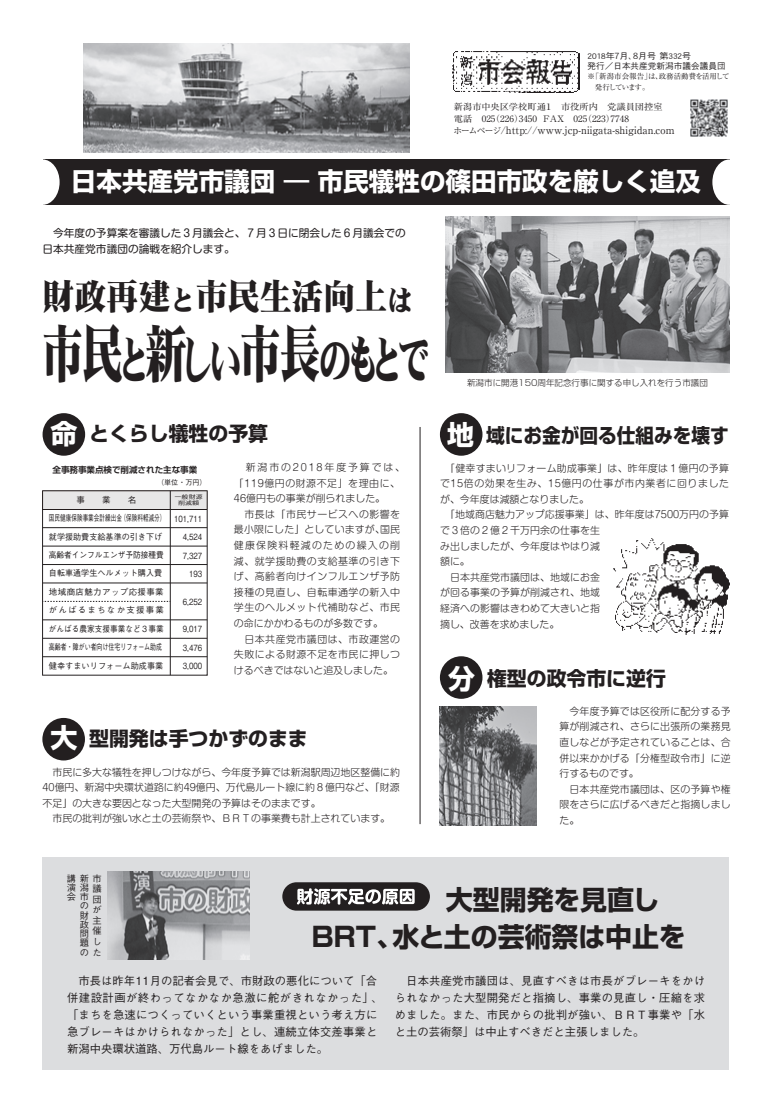
<style>
.page{position:relative;width:772px;height:1112px;background:#fff}
.page>*{position:absolute;margin:0;border:0;box-sizing:border-box;transform-origin:0 0}
.t1{font:51px "DF Mincho Std W12";letter-spacing:-.18em;color:#231f20;scale:.65 1}
.t2{font:35.4px "DF Mincho Std W12";color:#231f20;scale:.9 1}
.t3{font:700 26.9px/36.8px "Shin Go Pro";color:#231f20;text-align:right}
.t4{font:700 25.5px "Shin Go Pro";color:#fff}
.t5{font:700 19.8px "Shin Go Pro";color:#231f20}
.t6{font:700 19.8px "Shin Go Pro";color:#231f20;scale:.94 1}
.t7{font:500 11.3px/17px "Gothic BBB Pro";letter-spacing:.015em;color:#231f20}
.t8{font:10.7px/15.7px "Shin M Go Pro";color:#231f20}
.t9{font:10.2px "Ryumin Pro";letter-spacing:.005em;color:#231f20}
.t10{font:300 9.9px/15.6px "Shin M Go Pro";letter-spacing:.005em;color:#231f20}
.t11{font:300 9.9px/15.6px "Shin M Go Pro";letter-spacing:.05em;color:#231f20}
.t12{font:300 9.9px "Shin M Go Pro";letter-spacing:.06em;color:#231f20}
.t13{font:500 9.2px/10.5px "Gothic BBB Pro";color:#231f20;text-align:justify}
.t14{font:8.8px/12.2px "Ryumin Pro";color:#231f20;scale:1.05 1}
.t15{font:8.6px/10.3px "DFHS Gothic Std W3";color:#231f20;scale:1.05 1}
.t16{font:500 8.5px/18.4px "Gothic BBB Pro";color:#231f20;scale:.66 1}
.t17{font:500 8.5px/18.4px "Gothic BBB Pro";color:#231f20;text-align:right;scale:.82 1}
.t18{font:300 8.5px "Shin Go Pro";color:#231f20}
.t19{font:700 8.5px "Shin Go Pro De";color:#231f20}
.t20{font:7.5px/10.4px "Ryumin Pro";color:#231f20}
.t21{font:500 7.1px "Gothic BBB Pro";color:#231f20}
.t22{font:500 5.7px/6.4px "Gothic BBB Pro";color:#231f20;text-align:center;scale:1.25 1}
.s1{font-size:8.8px}
.s2{font-size:28.3px}
.s3{font-size:62.4px}
.s4{font-size:26.9px;color:#fff}
</style>
<div class="page">
<img style="left:83px;top:43px;width:326px;height:110px">
<div style="left:439px;top:656px;width:43px;height:42px;background:#231f20;border-radius:50%"></div>
<div style="left:439px;top:413px;width:43px;height:42px;background:#231f20;border-radius:50%"></div>
<img style="left:690px;top:99px;width:38px;height:38px">
<img style="left:452px;top:51px;width:126px;height:41px">
<div style="left:43px;top:159px;width:686px;height:46px;background:#231f20"></div>
<div style="left:43px;top:856px;width:686px;height:213px;background:#dcdddf"></div>
<hr style="left:419px;top:427px;width:1px;height:397px;background:#231f20">
<div style="left:282px;top:882px;width:147px;height:28px;background:#231f20;border-radius:14px"></div>
<svg style="left:297px;top:888px;width:117px;height:16px"></svg>
<img style="left:439px;top:706px;width:97px;height:119px">
<img style="left:445px;top:217px;width:284px;height:156px">
<img style="left:613px;top:538px;width:117px;height:97px">
<div style="left:42px;top:717px;width:43px;height:43px;background:#231f20;border-radius:50%"></div>
<div style="left:26px;top:159px;width:34px;height:46px;background:#fff;border-radius:50%"></div>
<div style="left:711px;top:159px;width:35px;height:46px;background:#fff;border-radius:50%"></div>
<div style="left:43px;top:413px;width:42px;height:42px;background:#231f20;border-radius:50%"></div>
<svg style="left:42px;top:490px;width:165px;height:185px"></svg>
<hr style="left:170px;top:490px;width:1px;height:185px;background:#231f20">
<img style="left:107px;top:871px;width:142px;height:87px">
<p class="t15" style="left:587px;top:50px;width:133px">2018年７月、８月号 第332号　<br>発行／日本共産党新潟市議会議員団</p>
<p class="t20" style="left:587px;top:71px;width:144px">※「新潟市会報告」は、政務活動費を活用して　発行しています。</p>
<p class="t14" style="left:453px;top:100px;width:200px">新潟市中央区学校町通１　市役所内　党議員団控室電話　025（226）3450 ＦＡＸ　025（223）7748</p>
<p class="t9" style="left:453px;top:122px;width:222px"><span class="s1">ホームページ</span>/http://www.jcp-niigata-shigidan.com</p>
<h3 class="t4" style="left:71px;top:161px;width:631px">日本共産党市議団 ― 市民犠牲の篠田市政を厳しく追及</h3>
<p class="t8" style="left:43px;top:224px;width:364px">　今年度の予算案を審議した３月議会と、７月３日に閉会した６月議会での日本共産党市議団の論戦を紹介します。</p>
<h2 class="t2" style="left:43px;top:277px;width:413px">財政再建<span class="s2">と</span>市民生活向上<span class="s2">は</span></h2>
<h1 class="t1" style="left:43px;top:332px;width:598px"><span class="s3">市民</span>と<span class="s3">新</span>しい<span class="s3">市長</span>のもとで</h1>
<p class="t18" style="left:467px;top:376px;width:242px">新潟市に開港150周年記念行事に関する申し入れを行う市議団</p>
<h3 class="t5" style="left:50px;top:417px;width:219px"><span class="s4">命</span>とくらし犠牲の予算</h3>
<p class="t19" style="left:52px;top:462px;width:146px">全事務事業点検で削減された主な事業</p>
<p class="t21" style="left:157px;top:476px;width:51px">（単位・万円）</p>
<p class="t16" style="left:49px;top:507px;width:178px">国民健康保険事業会計繰出金（保険料軽減分）就学援助費支給基準の引き下げ高齢者インフルエンザ予防接種費自転車通学生ヘルメット購入費地域商店魅力アップ応援事業がんばるまちなか支援事業がんばる農家支援事業など３事業高齢者・障がい者向け住宅リフォーム助成健幸すまいリフォーム助成事業</p>
<p class="t17" style="left:174px;top:508px;width:36px">101,711<br>4,524<br>7,327<br>193</p>
<p class="t11" style="left:234px;top:458px;width:172px">　新潟市の2018年度予算では、「119億円の財源不足」を理由に、<br>46億円もの事業が削られました。<br>　市長は「市民サービスへの影響を最小限にした」としていますが、国民健康保険料軽減のための繰入の削減、就学援助費の支給基準の引き下げ、高齢者向けインフルエンザ予防接種の見直し、自転車通学の新入中学生のヘルメット代補助など、市民の命にかかわるものが多数です。<br>　日本共産党市議団は、市政運営の失敗による財源不足を市民に押しつけるべきではないと追及しました。</p>
<p class="t22" style="left:174px;top:492px;width:24px">一般財源削減額</p>
<p class="t17" style="left:183px;top:591px;width:25px">6,252</p>
<p class="t17" style="left:183px;top:618px;width:25px;text-align:justify">9,017<br>3,476<br>3,000</p>
<h3 class="t5" style="left:50px;top:722px;width:259px"><span class="s4">大</span>型開発は手つかずのまま</h3>
<p class="t10" style="left:43px;top:762px;width:359px">　市民に多大な犠牲を押しつけながら、今年度予算では新潟駅周辺地区整備に約40億円、新潟中央環状道路に約49億円、万代島ルート線に約８億円など、「財源不足」の大きな要因となった大型開発の予算はそのままです。<br>　市民の批判が強い水と土の芸術祭や、ＢＲＴの事業費も計上されています。</p>
<h3 class="t6" style="left:447px;top:419px;width:301px"><span class="s4">地</span> 域にお金が回る仕組みを壊す</h3>
<p class="t10" style="left:445px;top:458px;width:285px">「健幸すまいリフォーム助成事業」は、昨年度は１億円の予算</p>
<p class="t12" style="left:440px;top:475px;width:290px">で15倍の効果を生み、15億円の仕事が市内業者に回りました</p>
<p class="t10" style="left:440px;top:490px;width:150px">が、今年度は減額となりました。</p>
<p class="t10" style="left:445px;top:505px;width:285px">「地域商店魅力アップ応援事業」は、昨年度は7500万円の予算</p>
<p class="t10" style="left:440px;top:521px;width:161px">で３倍の２億２千万円余の仕事を生</p>
<p class="t10" style="left:440px;top:536px;width:161px">み出しましたが、今年度はやはり減</p>
<p class="t10" style="left:440px;top:552px;width:31px">額に。</p>
<p class="t10" style="left:440px;top:568px;width:161px">　日本共産党市議団は、地域にお金</p>
<p class="t10" style="left:440px;top:583px;width:161px">が回る事業の予算が削減され、地域</p>
<p class="t10" style="left:440px;top:599px;width:161px">経済への影響はきわめて大きいと指</p>
<p class="t10" style="left:440px;top:614px;width:121px">摘し、改善を求めました。</p>
<h3 class="t5" style="left:448px;top:662px;width:219px"><span class="s4">分</span>権型の政令市に逆行</h3>
<p class="t10" style="left:559px;top:702px;width:173px">　今年度予算では区役所に配分する予算が削減され、さらに出張所の業務見直しなどが予定されていることは、合併以来かかげる「分権型政令市」に逆行するものです。<br>　日本共産党市議団は、区の予算や権限をさらに広げるべきだと指摘しました。</p>
<p class="t13" style="left:92px;top:871px;width:11px;text-indent:-26px">講新市議団が主催した</p>
<p class="t13" style="left:67px;top:881px;width:23px;line-height:9.2px;text-align:right">演潟会市の<br>財<br>政<br>問<br>題<br>の</p>
<h3 class="t3" style="left:309px;top:878px;width:378px">大型開発を見直し　<br>ＢＲＴ、水と土の芸術祭は中止を</h3>
<p class="t7" style="left:67px;top:970px;width:317px">　市長は昨年11月の記者会見で、市財政の悪化について「合併建設計画が終わってなかなか急激に舵がきれなかった」、「まちを急速につくっていくという事業重視という考え方に急ブレーキはかけられなかった」とし、連続立体交差事業と新潟中央環状道路、万代島ルート線をあげました。</p>
<p class="t7" style="left:394px;top:970px;width:311px;text-align:justify">　日本共産党市議団は、見直すべきは市長がブレーキをかけられなかった大型開発だと指摘し、事業の見直し・圧縮を求めました。また、市民からの批判が強い、ＢＲＴ事業や「水と土の芸術祭」は中止すべきだと主張しました。</p>
</div>
